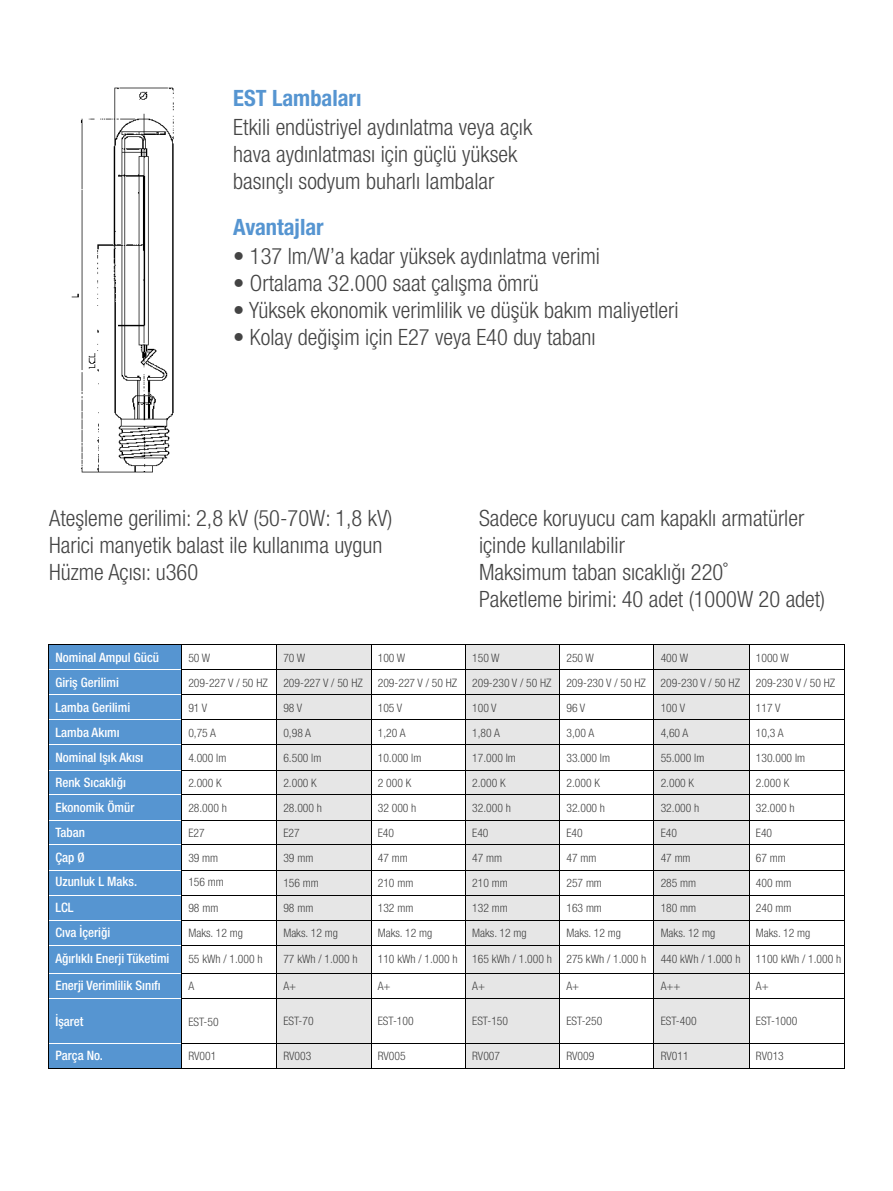
<style>
.page{position:relative;width:893px;height:1191px;background:#fff}
.page>*{position:absolute;margin:0;border:0;box-sizing:border-box;transform-origin:0 0}
.t1{font:300 condensed 22.5px/27px "Helvetica Neue LT Std";color:#444}
.t2{font:700 condensed 22.5px "Helvetica Neue LT Std";color:#5695d1}
.t3{font:500 condensed 12.9px/24.9px "Helvetica Neue LT Std";color:#fff}
.t4{font:300 condensed 11.7px/25px "Helvetica Neue LT Std";color:#444}
</style>
<div class="page">
<div style="left:49px;top:645px;width:133px;height:423px;background:#5695d1"></div>
<img style="left:72px;top:87px;width:102px;height:386px">
<div style="left:277px;top:645px;width:94px;height:423px;background:#e6e6e6"></div>
<div style="left:465px;top:645px;width:94px;height:423px;background:#e6e6e6"></div>
<div style="left:654px;top:645px;width:95px;height:423px;background:#e6e6e6"></div>
<hr style="left:465px;top:644px;width:1px;height:425px;background:#000">
<hr style="left:371px;top:644px;width:1px;height:425px;background:#000">
<hr style="left:276px;top:644px;width:1px;height:425px;background:#000">
<hr style="left:559px;top:644px;width:1px;height:425px;background:#000">
<hr style="left:654px;top:644px;width:1px;height:425px;background:#000">
<hr style="left:48px;top:669px;width:134px;height:1px;background:#fff">
<hr style="left:48px;top:694px;width:134px;height:1px;background:#fff">
<hr style="left:182px;top:694px;width:662px;height:1px;background:#000">
<hr style="left:182px;top:669px;width:662px;height:1px;background:#000">
<hr style="left:182px;top:719px;width:662px;height:1px;background:#000">
<hr style="left:48px;top:719px;width:134px;height:1px;background:#fff">
<hr style="left:48px;top:744px;width:134px;height:1px;background:#fff">
<hr style="left:182px;top:744px;width:662px;height:1px;background:#000">
<hr style="left:48px;top:769px;width:134px;height:1px;background:#fff">
<hr style="left:182px;top:769px;width:662px;height:1px;background:#000">
<hr style="left:48px;top:794px;width:134px;height:1px;background:#fff">
<hr style="left:182px;top:794px;width:662px;height:1px;background:#000">
<hr style="left:48px;top:819px;width:134px;height:1px;background:#fff">
<hr style="left:182px;top:819px;width:662px;height:1px;background:#000">
<hr style="left:48px;top:844px;width:134px;height:1px;background:#fff">
<hr style="left:182px;top:844px;width:662px;height:1px;background:#000">
<hr style="left:48px;top:869px;width:134px;height:1px;background:#fff">
<hr style="left:182px;top:869px;width:662px;height:1px;background:#000">
<hr style="left:48px;top:894px;width:134px;height:1px;background:#fff">
<hr style="left:182px;top:894px;width:662px;height:1px;background:#000">
<hr style="left:48px;top:920px;width:134px;height:1px;background:#fff">
<hr style="left:48px;top:944px;width:134px;height:1px;background:#fff">
<hr style="left:182px;top:920px;width:662px;height:1px;background:#000">
<hr style="left:182px;top:945px;width:662px;height:1px;background:#000">
<hr style="left:48px;top:972px;width:134px;height:1px;background:#fff">
<hr style="left:182px;top:972px;width:662px;height:1px;background:#000">
<hr style="left:48px;top:997px;width:134px;height:1px;background:#fff">
<hr style="left:182px;top:997px;width:662px;height:1px;background:#000">
<hr style="left:48px;top:1043px;width:134px;height:1px;background:#fff">
<hr style="left:182px;top:1043px;width:662px;height:1px;background:#000">
<hr style="left:48px;top:644px;width:1px;height:425px;background:#000">
<hr style="left:749px;top:644px;width:1px;height:425px;background:#000">
<hr style="left:844px;top:644px;width:1px;height:425px;background:#000">
<hr style="left:48px;top:644px;width:796px;height:1px;background:#000">
<hr style="left:48px;top:1068px;width:796px;height:1px;background:#000">
<hr style="left:182px;top:644px;width:1px;height:425px;background:#000">
<h1 class="t2" style="left:233px;top:84px;width:130px">EST Lambaları</h1>
<h1 class="t1" style="left:233px;top:113px;width:300px">Etkili endüstriyel aydınlatma veya açık hava aydınlatması için güçlü yüksek basınçlı sodyum buharlı lambalar</h1>
<h1 class="t2" style="left:233px;top:213px;width:92px">Avantajlar</h1>
<h1 class="t1" style="left:233px;top:242px;width:368px">• 137 lm/W’a kadar yüksek aydınlatma verimi</h1>
<h1 class="t1" style="left:233px;top:269px;width:307px">• Ortalama 32.000 saat çalışma ömrü</h1>
<h1 class="t1" style="left:233px;top:296px;width:447px">• Yüksek ekonomik verimlilik ve düşük bakım maliyetleri</h1>
<h1 class="t1" style="left:233px;top:323px;width:364px">• Kolay değişim için E27 veya E40 duy tabanı</h1>
<h1 class="t1" style="left:49px;top:504px;width:345px">Ateşleme gerilimi: 2,8 kV (50-70W: 1,8 kV)<br>Harici manyetik balast ile kullanıma uygun<br>Hüzme Açısı: u360</h1>
<h1 class="t1" style="left:479px;top:504px;width:348px">Sadece koruyucu cam kapaklı armatürler içinde kullanılabilir<br>Maksimum taban sıcaklığı 220˚<br>Paketleme birimi: 40 adet (1000W 20 adet)</h1>
<p class="t3" style="left:55px;top:644px;width:105px">Nominal Ampul Gücü<br>Giriş Gerilimi<br>Lamba Gerilimi<br>Lamba Akımı<br>Nominal Işık Akısı<br>Renk Sıcaklığı<br>Ekonomik Ömür<br>Taban<br>Çap Ø<br>Uzunluk L Maks.</p>
<p class="t3" style="left:55px;top:894px;width:115px;line-height:26px">LCL<br>Cıva İçeriği<br>Ağırlıklı Enerji Tüketimi<br>Enerji Verimlilik Sınıfı</p>
<p class="t3" style="left:55px;top:1008px;width:29px">İşaret</p>
<p class="t3" style="left:55px;top:1043px;width:49px">Parça No.</p>
<p class="t4" style="left:188px;top:645px;width:81px">50 W<br>209-227 V / 50 HZ</p>
<p class="t4" style="left:283px;top:645px;width:23px">70 W</p>
<p class="t4" style="left:378px;top:645px;width:29px">100 W</p>
<p class="t4" style="left:472px;top:645px;width:29px">150 W</p>
<p class="t4" style="left:566px;top:645px;width:29px">250 W</p>
<p class="t4" style="left:661px;top:645px;width:29px">400 W</p>
<p class="t4" style="left:283px;top:670px;width:81px">209-227 V / 50 HZ</p>
<p class="t4" style="left:378px;top:670px;width:81px">209-227 V / 50 HZ</p>
<p class="t4" style="left:472px;top:670px;width:81px">209-230 V / 50 HZ</p>
<p class="t4" style="left:566px;top:670px;width:81px">209-230 V / 50 HZ</p>
<p class="t4" style="left:661px;top:670px;width:81px">209-230 V / 50 HZ</p>
<p class="t4" style="left:756px;top:645px;width:35px">1000 W</p>
<p class="t4" style="left:756px;top:670px;width:81px">209-230 V / 50 HZ</p>
<p class="t4" style="left:188px;top:695px;width:40px">91 V<br>0,75 A<br>4.000 lm<br>2.000 K<br>28.000 h<br>E27<br>39 mm<br>156 mm</p>
<p class="t4" style="left:283px;top:695px;width:29px">98 V<br>0,98 A</p>
<p class="t4" style="left:283px;top:745px;width:40px">6.500 lm<br>2.000 K</p>
<p class="t4" style="left:378px;top:695px;width:26px">105 V</p>
<p class="t4" style="left:472px;top:695px;width:26px">100 V</p>
<p class="t4" style="left:566px;top:695px;width:20px">96 V</p>
<p class="t4" style="left:661px;top:695px;width:26px">100 V</p>
<p class="t4" style="left:378px;top:720px;width:45px">1,20 A<br>10.000 lm</p>
<p class="t4" style="left:472px;top:720px;width:45px">1,80 A<br>17.000 lm</p>
<p class="t4" style="left:566px;top:720px;width:45px">3,00 A<br>33.000 lm</p>
<p class="t4" style="left:661px;top:720px;width:45px">4,60 A<br>55.000 lm</p>
<p class="t4" style="left:378px;top:769px;width:35px">2 000 K</p>
<p class="t4" style="left:472px;top:769px;width:35px">2.000 K</p>
<p class="t4" style="left:566px;top:769px;width:35px">2.000 K</p>
<p class="t4" style="left:661px;top:769px;width:35px">2.000 K</p>
<p class="t4" style="left:283px;top:795px;width:40px">28.000 h</p>
<p class="t4" style="left:378px;top:795px;width:40px">32 000 h</p>
<p class="t4" style="left:472px;top:795px;width:40px">32.000 h</p>
<p class="t4" style="left:566px;top:795px;width:40px">32.000 h</p>
<p class="t4" style="left:661px;top:795px;width:40px">32.000 h</p>
<p class="t4" style="left:283px;top:819px;width:18px">E27</p>
<p class="t4" style="left:378px;top:819px;width:18px">E40</p>
<p class="t4" style="left:472px;top:819px;width:18px">E40</p>
<p class="t4" style="left:566px;top:819px;width:18px">E40</p>
<p class="t4" style="left:661px;top:819px;width:18px">E40</p>
<p class="t4" style="left:283px;top:845px;width:31px">39 mm</p>
<p class="t4" style="left:378px;top:845px;width:31px">47 mm</p>
<p class="t4" style="left:472px;top:845px;width:31px">47 mm</p>
<p class="t4" style="left:566px;top:845px;width:31px">47 mm</p>
<p class="t4" style="left:661px;top:845px;width:31px">47 mm</p>
<p class="t4" style="left:283px;top:869px;width:37px">156 mm</p>
<p class="t4" style="left:378px;top:869px;width:37px">210 mm</p>
<p class="t4" style="left:472px;top:869px;width:37px">210 mm</p>
<p class="t4" style="left:566px;top:869px;width:37px">257 mm</p>
<p class="t4" style="left:661px;top:869px;width:37px">285 mm</p>
<p class="t4" style="left:188px;top:894px;width:56px;line-height:25.5px">98 mm<br>Maks. 12 mg</p>
<p class="t4" style="left:188px;top:946px;width:76px">55 kWh / 1.000 h</p>
<p class="t4" style="left:283px;top:946px;width:76px">77 kWh / 1.000 h</p>
<p class="t4" style="left:378px;top:946px;width:81px">110 kWh / 1.000 h</p>
<p class="t4" style="left:188px;top:973px;width:7px">A</p>
<p class="t4" style="left:188px;top:1008px;width:32px">EST-50</p>
<p class="t4" style="left:188px;top:1043px;width:29px">RV001</p>
<p class="t4" style="left:283px;top:1043px;width:29px">RV003</p>
<p class="t4" style="left:378px;top:1043px;width:29px">RV005</p>
<p class="t4" style="left:283px;top:895px;width:31px">98 mm</p>
<p class="t4" style="left:378px;top:895px;width:37px">132 mm</p>
<p class="t4" style="left:472px;top:895px;width:37px">132 mm</p>
<p class="t4" style="left:566px;top:895px;width:37px">163 mm</p>
<p class="t4" style="left:661px;top:895px;width:37px">180 mm</p>
<p class="t4" style="left:283px;top:920px;width:56px">Maks. 12 mg</p>
<p class="t4" style="left:378px;top:920px;width:56px">Maks. 12 mg</p>
<p class="t4" style="left:661px;top:920px;width:56px">Maks. 12 mg</p>
<p class="t4" style="left:661px;top:946px;width:81px">440 kWh / 1.000 h</p>
<p class="t4" style="left:566px;top:920px;width:56px">Maks. 12 mg</p>
<p class="t4" style="left:566px;top:946px;width:81px">275 kWh / 1.000 h</p>
<p class="t4" style="left:472px;top:920px;width:56px">Maks. 12 mg</p>
<p class="t4" style="left:472px;top:946px;width:81px">165 kWh / 1.000 h</p>
<p class="t4" style="left:283px;top:973px;width:14px">A+</p>
<p class="t4" style="left:378px;top:973px;width:14px">A+</p>
<p class="t4" style="left:472px;top:973px;width:14px">A+</p>
<p class="t4" style="left:566px;top:973px;width:14px">A+</p>
<p class="t4" style="left:661px;top:973px;width:21px">A++</p>
<p class="t4" style="left:283px;top:1008px;width:32px">EST-70</p>
<p class="t4" style="left:378px;top:1008px;width:37px">EST-100</p>
<p class="t4" style="left:472px;top:1008px;width:37px">EST-150</p>
<p class="t4" style="left:566px;top:1008px;width:37px">EST-250</p>
<p class="t4" style="left:661px;top:1008px;width:37px">EST-400</p>
<p class="t4" style="left:661px;top:1043px;width:29px">RV011</p>
<p class="t4" style="left:566px;top:1043px;width:29px">RV009</p>
<p class="t4" style="left:472px;top:1043px;width:29px">RV007</p>
<p class="t4" style="left:756px;top:695px;width:26px">117 V</p>
<p class="t4" style="left:756px;top:720px;width:51px">10,3 A<br>130.000 lm</p>
<p class="t4" style="left:756px;top:769px;width:40px">2.000 K<br>32.000 h<br>E40<br>67 mm<br>400 mm<br>240 mm</p>
<p class="t4" style="left:756px;top:920px;width:56px">Maks. 12 mg</p>
<p class="t4" style="left:756px;top:946px;width:87px">1100 kWh / 1.000 h</p>
<p class="t4" style="left:756px;top:973px;width:14px">A+</p>
<p class="t4" style="left:756px;top:1008px;width:43px">EST-1000</p>
<p class="t4" style="left:756px;top:1043px;width:29px">RV013</p>
</div>
